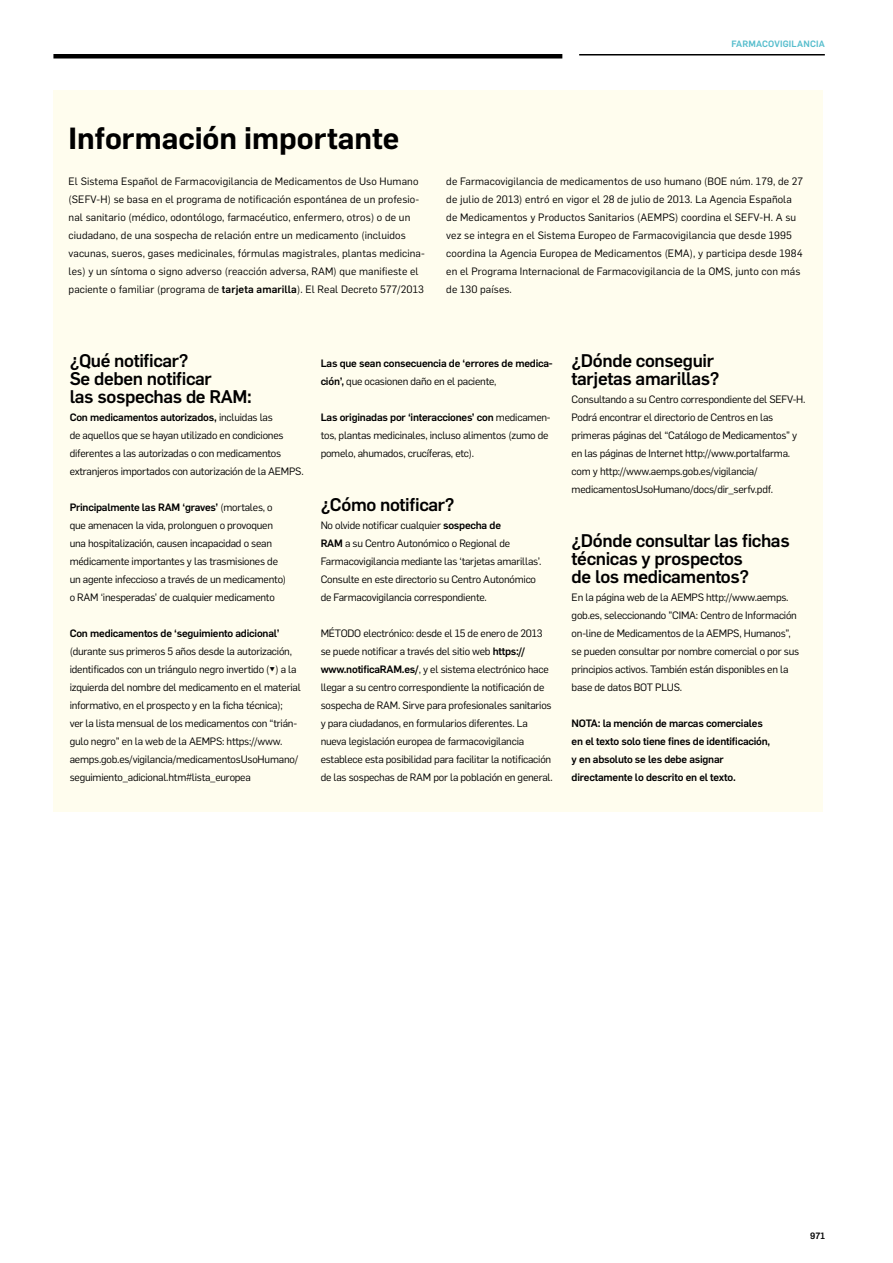
<style>
.page{position:relative;width:893px;height:1263px;background:#fff}
.page>*{position:absolute;margin:0;border:0;box-sizing:border-box;transform-origin:0 0}
.t1{font:600 30px "Flama";color:#000}
.t2{font:500 18px/18px "Flama";letter-spacing:-.02em;color:#000}
.t3{font:10.5px/18px "Flama";letter-spacing:-.02em;color:#000}
.t4{font:10.5px/18px "Flama";letter-spacing:.01em;color:#000}
.t5{font:500 10.5px/18px "Flama";letter-spacing:-.02em;color:#000}
.t6{font:500 9px "Flama";letter-spacing:.02em;color:#55bdcc}
.t7{font:500 9px "Flama";color:#000}
.s1{font-weight:500}
.s2{font-weight:400}
</style>
<div class="page">
<div style="left:53px;top:90px;width:770px;height:722px;background:#fffdee"></div>
<div style="left:53px;top:54px;width:509px;height:5px;background:#000"></div>
<hr style="left:579px;top:54px;width:246px;height:2px;background:#000">
<p class="t6" style="left:731px;top:37px;width:95px">FARMACOVIGILANCIA</p>
<h1 class="t1" style="left:69px;top:117px;width:332px">Información importante</h1>
<p class="t4" style="left:69px;top:172px;width:358px">El Sistema Español de Farmacovigilancia de Medicamentos de Uso Humano (SEFV-H) se basa en el programa de notificación espontánea de un profesio&shy;nal sanitario (médico, odontólogo, farmacéutico, enfermero, otros) o de un ciudadano, de una sospecha de relación entre un medicamento (incluidos vacunas, sueros, gases medicinales, fórmulas magistrales, plantas medicina&shy;les) y un síntoma o signo adverso (reacción adversa, RAM) que manifieste el paciente o familiar (programa de <span class="s1">tarjeta amarilla</span>). El Real Decreto 577/2013</p>
<p class="t4" style="left:446px;top:172px;width:358px">de Farmacovigilancia de medicamentos de uso humano (BOE núm. 179, de 27 de julio de 2013) entró en vigor el 28 de julio de 2013. La Agencia Española de Medicamentos y Productos Sanitarios (AEMPS) coordina el SEFV-H. A su vez se integra en el Sistema Europeo de Farmacovigilancia que desde 1995 coordina la Agencia Europea de Medicamentos (EMA), y participa desde 1984 en el Programa Internacional de Farmacovigilancia de la OMS, junto con más de 130 países.</p>
<h2 class="t2" style="left:70px;top:351px;width:184px">¿Qué notificar?<br>Se deben notificar<br>las sospechas de RAM:</h2>
<p class="t3" style="left:70px;top:408px;width:235px"><span class="s1">Con medicamentos autorizados,</span> incluidas las<br>de aquellos que se hayan utilizado en condiciones diferentes a las autorizadas o con medicamentos extranjeros importados con autorización de la AEMPS.</p>
<p class="t3" style="left:70px;top:498px;width:218px"><span class="s1">Principalmente las RAM ‘graves’</span> (mortales, o que amenacen la vida, prolonguen o provoquen una hospitalización, causen incapacidad o sean médicamente importantes y las trasmisiones de un agente infeccioso a través de un medicamento) o RAM ‘inesperadas’ de cualquier medicamento</p>
<p class="t5" style="left:70px;top:624px;width:211px">Con medicamentos de ‘seguimiento adicional’</p>
<p class="t3" style="left:70px;top:642px;width:233px">(durante sus primeros 5 años desde la autorización, identificados con un triángulo negro invertido (▼) a la izquierda del nombre del medicamento en el material informativo, en el prospecto y en la ficha técnica);<br>ver la lista mensual de los medicamentos con “trián&shy;gulo negro” en la web de la AEMPS: https://www. aemps.gob.es/vigilancia/medicamentosUsoHumano/ seguimiento_adicional.htm#lista_europea</p>
<p class="t5" style="left:321px;top:354px;width:234px">Las que sean consecuencia de ‘errores de medica&shy;ción’, <span class="s2">que ocasionen daño en el paciente,</span></p>
<p class="t3" style="left:321px;top:408px;width:232px"><span class="s1">Las originadas por ‘interacciones’ con</span> medicamen&shy;tos, plantas medicinales, incluso alimentos (zumo de pomelo, ahumados, crucíferas, etc).</p>
<h2 class="t2" style="left:321px;top:495px;width:135px">¿Cómo notificar?</h2>
<p class="t3" style="left:321px;top:516px;width:222px">No olvide notificar cualquier <span class="s1">sospecha de<br>RAM</span> a su Centro Autonómico o Regional de Farmacovigilancia mediante las ‘tarjetas amarillas’.<br>Consulte en este directorio su Centro Autonómico de Farmacovigilancia correspondiente.</p>
<p class="t3" style="left:321px;top:624px;width:234px">MÉTODO electrónico: desde el 15 de enero de 2013 se puede notificar a través del sitio web <span class="s1">https:// www.notificaRAM.es/</span>, y el sistema electrónico hace llegar a su centro correspondiente la notificación de sospecha de RAM. Sirve para profesionales sanitarios y para ciudadanos, en formularios diferentes. La nueva legislación europea de farmacovigilancia establece esta posibilidad para facilitar la notificación de las sospechas de RAM por la población en general.</p>
<h2 class="t2" style="left:572px;top:351px;width:149px">¿Dónde conseguir tarjetas amarillas?</h2>
<p class="t3" style="left:572px;top:390px;width:235px">Consultando a su Centro correspondiente del SEFV-H.<br>Podrá encontrar el directorio de Centros en las primeras páginas del “Catálogo de Medicamentos” y en las páginas de Internet http://www.portalfarma. com y http://www.aemps.gob.es/vigilancia/ medicamentosUsoHumano/docs/dir_serfv.pdf.</p>
<h2 class="t2" style="left:572px;top:531px;width:220px">¿Dónde consultar las fichas técnicas y prospectos<br>de los medicamentos?</h2>
<p class="t3" style="left:572px;top:588px;width:229px">En la página web de la AEMPS http://www.aemps. gob.es, seleccionando ”CIMA: Centro de Información on-line de Medicamentos de la AEMPS, Humanos”, se pueden consultar por nombre comercial o por sus principios activos. También están disponibles en la base de datos BOT PLUS.</p>
<p class="t5" style="left:572px;top:714px;width:200px">NOTA: la mención de marcas comerciales en el texto solo tiene fines de identificación, y en absoluto se les debe asignar directamente lo descrito en el texto.</p>
<p class="t7" style="left:810px;top:1229px;width:16px">971</p>
</div>
